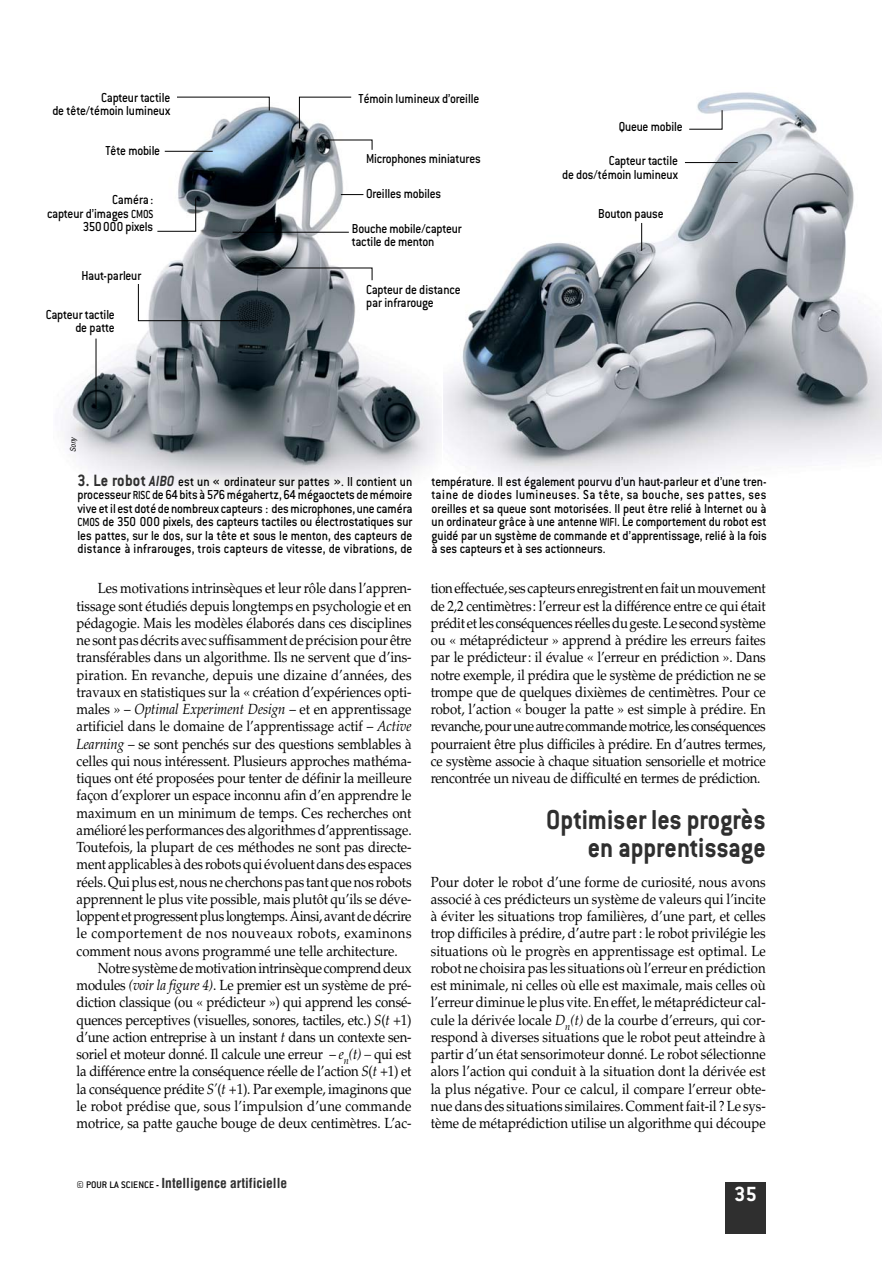
<style>
.page{position:relative;width:893px;height:1263px;background:#fff}
.page>*{position:absolute;margin:0;border:0;box-sizing:border-box;transform-origin:0 0}
.t1{font:700 30px/28.5px "Conduit ITC";color:#2f2f2f;text-align:right;scale:.9 1}
.t2{font:700 22.5px "Conduit ITC";color:#fff}
.t3{font:14.7px/17.2px "Palatino";letter-spacing:-.005em;color:#000;text-align:justify;scale:.9 1}
.t4{font:14.7px "Palatino";letter-spacing:-.025em;color:#000;scale:.9 1}
.t5{font:14.7px "Palatino";letter-spacing:.015em;color:#000;scale:.9 1}
.t6{font:14.7px "Palatino";letter-spacing:.035em;color:#000;scale:.9 1}
.t7{font:500 14.25px/13.5px "Conduit ITC";letter-spacing:-.01em;color:#000;text-align:right;scale:.9 1}
.t8{font:700 condensed 13.5px "Helvetica";color:#2f2f2f}
.t9{font:500 10.5px "Conduit ITC";color:#000}
.t10{font:italic condensed 7.5px "Helvetica";color:#000}
.s1{font-size:12.9px}
.s2{font-weight:700;font-size:18px;color:#2f2f2f}
.s3{font-weight:700;font-style:italic;font-size:16.2px;color:#2f2f2f}
.s4{font-style:italic}
.s5{font-weight:700}
.s6{font-family:"Helvetica";font-weight:700;font-stretch:condensed;font-size:13.5px;color:#595959}
</style>
<div class="page">
<div style="left:725px;top:1182px;width:40px;height:51px;background:#2f2f2f"></div>
<img style="left:443px;top:92px;width:438px;height:393px">
<img style="left:65px;top:96px;width:376px;height:395px">
<svg style="left:96px;top:97px;width:642px;height:313px"></svg>
<p class="t7" style="left:52px;top:90px;width:132px">Capteur tactile<br>de tête/témoin lumineux</p>
<p class="t7" style="left:105px;top:143px;width:62px">Tête mobile</p>
<p class="t7" style="left:47px;top:192px;width:119px">Caméra :<br>capteur d’images <span class="s1">CMOS<br></span>350 000 pixels</p>
<p class="t7" style="left:81px;top:268px;width:68px">Haut-parleur</p>
<p class="t7" style="left:46px;top:307px;width:78px">Capteur tactile de patte</p>
<p class="t10" style="left:70px;top:452px;width:16px;rotate:-90deg">Sony</p>
<p class="t7" style="left:358px;top:91px;width:136px">Témoin lumineux d’oreille</p>
<p class="t7" style="left:366px;top:151px;width:129px">Microphones miniatures</p>
<p class="t7" style="left:366px;top:186px;width:85px">Oreilles mobiles</p>
<p class="t7" style="left:352px;top:221px;width:124px;text-align:left">Bouche mobile/capteur tactile de menton</p>
<p class="t7" style="left:366px;top:282px;width:107px;text-align:left">Capteur de distance par infrarouge</p>
<p class="t7" style="left:618px;top:119px;width:73px">Queue mobile</p>
<p class="t7" style="left:562px;top:153px;width:130px">Capteur tactile<br>de dos/témoin lumineux</p>
<p class="t7" style="left:598px;top:206px;width:74px">Bouton pause</p>
<p class="t7" style="left:77px;top:474px;width:374px;text-align:justify"><span class="s2">3. Le robot</span> <span class="s3">AIBO</span> est un « ordinateur sur pattes ». Il contient un processeur <span class="s1">RISC</span> de 64 bits à 576 mégahertz, 64 mégaoctets de mémoire vive et il est doté de nombreux capteurs : des microphones, une caméra <span class="s1">CMOS</span> de 350 000 pixels, des capteurs tactiles ou électrostatiques sur les pattes, sur le dos, sur la tête et sous le menton, des capteurs de distance à infrarouges, trois capteurs de vitesse, de vibrations, de</p>
<p class="t7" style="left:431px;top:474px;width:374px;text-align:justify">température. Il est également pourvu d’un haut-parleur et d’une tren&shy;taine de diodes lumineuses. Sa tête, sa bouche, ses pattes, ses oreilles et sa queue sont motorisées. Il peut être relié à Internet ou à un ordinateur grâce à une antenne <span class="s1">WIFI</span>. Le comportement du robot est guidé par un système de commande et d’apprentissage, relié à la fois à ses capteurs et à ses actionneurs.</p>
<p class="t3" style="left:98px;top:581px;width:350px">Les motivations intrinsèques et leur rôle dans l’appren-</p>
<p class="t3" style="left:77px;top:599px;width:374px">tissage sont étudiés depuis longtemps en psychologie et en</p>
<p class="t3" style="left:77px;top:616px;width:374px">pédagogie. Mais les modèles élaborés dans ces disciplines</p>
<p class="t3" style="left:77px;top:633px;width:374px">ne sont pas décrits avec suffisamment de précision pour être</p>
<p class="t3" style="left:77px;top:650px;width:374px">transférables dans un algorithme. Ils ne servent que d’ins-</p>
<p class="t3" style="left:77px;top:668px;width:374px">piration. En revanche, depuis une dizaine d’années, des</p>
<p class="t3" style="left:77px;top:685px;width:374px">travaux en statistiques sur la « création d’expériences opti-</p>
<p class="t3" style="left:77px;top:702px;width:374px">males » – <span class="s4">Optimal Experiment Design</span> – et en apprentissage</p>
<p class="t3" style="left:77px;top:719px;width:374px">artificiel dans le domaine de l’apprentissage actif – <span class="s4">Active</span></p>
<p class="t3" style="left:77px;top:737px;width:374px"><span class="s4">Learning</span> – se sont penchés sur des questions semblables à</p>
<p class="t3" style="left:77px;top:754px;width:374px">celles qui nous intéressent. Plusieurs approches mathéma-</p>
<p class="t3" style="left:77px;top:771px;width:374px">tiques ont été proposées pour tenter de définir la meilleure</p>
<p class="t3" style="left:77px;top:788px;width:373px">façon d’explorer un espace inconnu afin d’en apprendre le</p>
<p class="t3" style="left:77px;top:806px;width:374px">maximum en un minimum de temps. Ces recherches ont</p>
<p class="t3" style="left:77px;top:823px;width:374px">amélioré les performances des algorithmes d’apprentissage.</p>
<p class="t3" style="left:77px;top:840px;width:374px">Toutefois, la plupart de ces méthodes ne sont pas directe-</p>
<p class="t3" style="left:77px;top:857px;width:374px">ment applicables à des robots qui évoluent dans des espaces</p>
<p class="t3" style="left:77px;top:875px;width:374px">réels. Qui plus est, nous ne cherchons pas tant que nos robots</p>
<p class="t3" style="left:77px;top:892px;width:374px">apprennent le plus vite possible, mais plutôt qu’ils se déve-</p>
<p class="t4" style="left:77px;top:910px;width:374px">loppent et progressent plus longtemps. Ainsi, avant de décrire</p>
<p class="t6" style="left:77px;top:928px;width:374px">le comportement de nos nouveaux robots, examinons</p>
<p class="t3" style="left:77px;top:944px;width:358px">comment nous avons programmé une telle architecture.</p>
<p class="t3" style="left:98px;top:961px;width:350px">Notre système de motivation intrinsèque comprend deux</p>
<p class="t3" style="left:77px;top:978px;width:374px">modules <span class="s4">(voir la figure 4)</span>. Le premier est un système de pré-</p>
<p class="t3" style="left:77px;top:995px;width:374px">diction classique (ou « prédicteur ») qui apprend les consé-</p>
<p class="t3" style="left:77px;top:1013px;width:374px">quences perceptives (visuelles, sonores, tactiles, etc.) <span class="s4">S</span>(<span class="s4">t</span> +1)</p>
<p class="t3" style="left:77px;top:1030px;width:374px">d’une action entreprise à un instant <span class="s4">t</span> dans un contexte sen-</p>
<p class="t3" style="left:77px;top:1047px;width:374px">soriel et moteur donné. Il calcule une erreur – <span class="s4">e</span><sub>n</sub><span class="s4">(t) –</span> qui est</p>
<p class="t3" style="left:77px;top:1064px;width:374px">la différence entre la conséquence réelle de l’action <span class="s4">S</span>(<span class="s4">t</span> +1) et</p>
<p class="t3" style="left:77px;top:1082px;width:374px">la conséquence prédite <span class="s4">S’</span>(<span class="s4">t</span> +1). Par exemple, imaginons que</p>
<p class="t5" style="left:77px;top:1100px;width:374px">le robot prédise que, sous l’impulsion d’une commande</p>
<p class="t3" style="left:77px;top:1116px;width:374px">motrice, sa patte gauche bouge de deux centimètres. L’ac-</p>
<p class="t8" style="left:161px;top:1177px;width:127px">Intelligence artificielle</p>
<p class="t9" style="left:77px;top:1178px;width:142px">© POUR LA SCIENCE <span class="s5">-</span> <span class="s6">Discipline</span></p>
<p class="t3" style="left:431px;top:581px;width:374px">tion effectuée, ses capteurs enregistrent en fait un mouvement de 2,2 centimètres: l’erreur est la différence entre ce qui était prédit et les conséquences réelles du geste. Le second système ou « métaprédicteur » apprend à prédire les erreurs faites par le prédicteur: il évalue « l’erreur en prédiction ». Dans notre exemple, il prédira que le système de prédiction ne se trompe que de quelques dixièmes de centimètres. Pour ce robot, l’action « bouger la patte » est simple à prédire. En revanche, pour une autre commande motrice, les conséquences pourraient être plus difficiles à prédire. En d’autres termes, ce système associe à chaque situation sensorielle et motrice rencontrée un niveau de difficulté en termes de prédiction.</p>
<h1 class="t1" style="left:546px;top:804px;width:245px">Optimiser les progrès en apprentissage</h1>
<p class="t3" style="left:431px;top:875px;width:374px">Pour doter le robot d’une forme de curiosité, nous avons associé à ces prédicteurs un système de valeurs qui l’incite à éviter les situations trop familières, d’une part, et celles trop difficiles à prédire, d’autre part : le robot privilégie les situations où le progrès en apprentissage est optimal. Le robot ne choisira pas les situations où l’erreur en prédiction est minimale, ni celles où elle est maximale, mais celles où l’erreur diminue le plus vite. En effet, le métaprédicteur cal&shy;cule la dérivée locale <span class="s4">D</span><sub>n</sub><span class="s4">(t)</span> de la courbe d’erreurs, qui cor&shy;respond à diverses situations que le robot peut atteindre à partir d’un état sensorimoteur donné. Le robot sélectionne alors l’action qui conduit à la situation dont la dérivée est la plus négative. Pour ce calcul, il compare l’erreur obte&shy;nue dans des situations similaires. Comment fait-il ? Le sys&shy;tème de métaprédiction utilise un algorithme qui découpe</p>
<h2 class="t2" style="left:734px;top:1180px;width:24px">35</h2>
</div>
